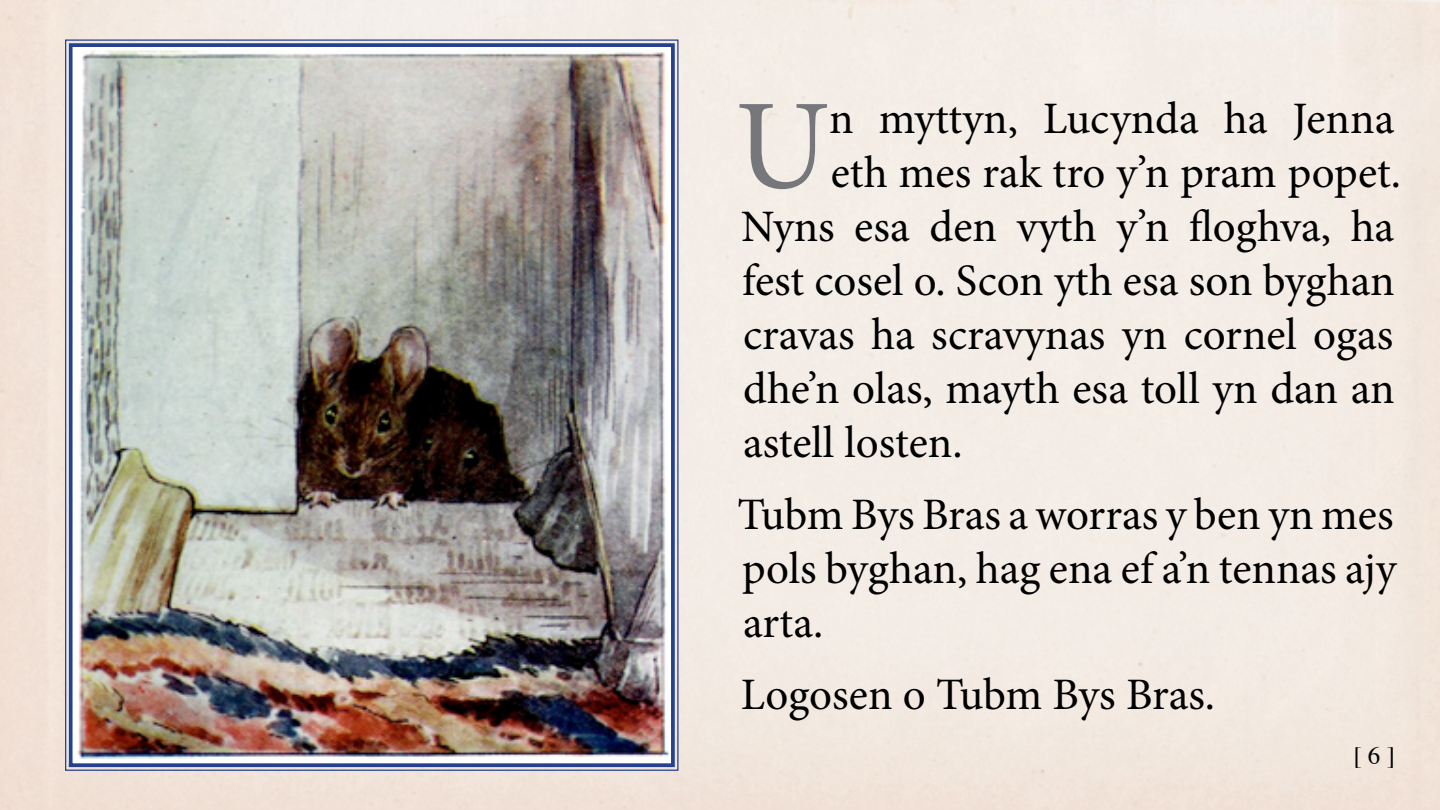
<style>
.page{position:relative;width:1440px;height:810px;background:#fff}
.page>*{position:absolute;margin:0;border:0;box-sizing:border-box;transform-origin:0 0}
.t1{font:128px "Minion Pro";color:#75777b}
.t2{font:45px/54px "Minion Pro";color:#000;text-align:justify}
.t3{font:25px "Times";color:#000}
</style>
<div class="page">
<img style="left:64px;top:39px;width:615px;height:732px">
<div style="left:69px;top:43px;width:606px;height:724px;border:4px solid #24408e"></div>
<p class="t1" style="left:735px;top:61px;width:96px">U</p>
<p class="t2" style="left:829px;top:92px;width:567px">n myttyn, Lucynda ha Jenna</p>
<p class="t2" style="left:831px;top:146px;width:567px">eth mes rak tro y’n pram popet.</p>
<p class="t2" style="left:741px;top:200px;width:655px">Nyns esa den vyth y’n floghva, ha</p>
<p class="t2" style="left:742px;top:254px;width:654px">fest cosel o. Scon yth esa son byghan</p>
<p class="t2" style="left:743px;top:308px;width:652px">cravas ha scravynas yn cornel ogas</p>
<p class="t2" style="left:743px;top:362px;width:653px">dhe’n olas, mayth esa toll yn dan an</p>
<p class="t2" style="left:743px;top:416px;width:216px">astell losten.</p>
<p class="t2" style="left:738px;top:488px;width:661px">Tubm Bys Bras a worras y ben yn mes pols byghan, hag ena ef a’n tennas ajy arta.</p>
<p class="t2" style="left:741px;top:668px;width:471px">Logosen o Tubm Bys Bras.</p>
<p class="t3" style="left:1353px;top:733px;width:43px">[ 6 ]</p>
</div>
